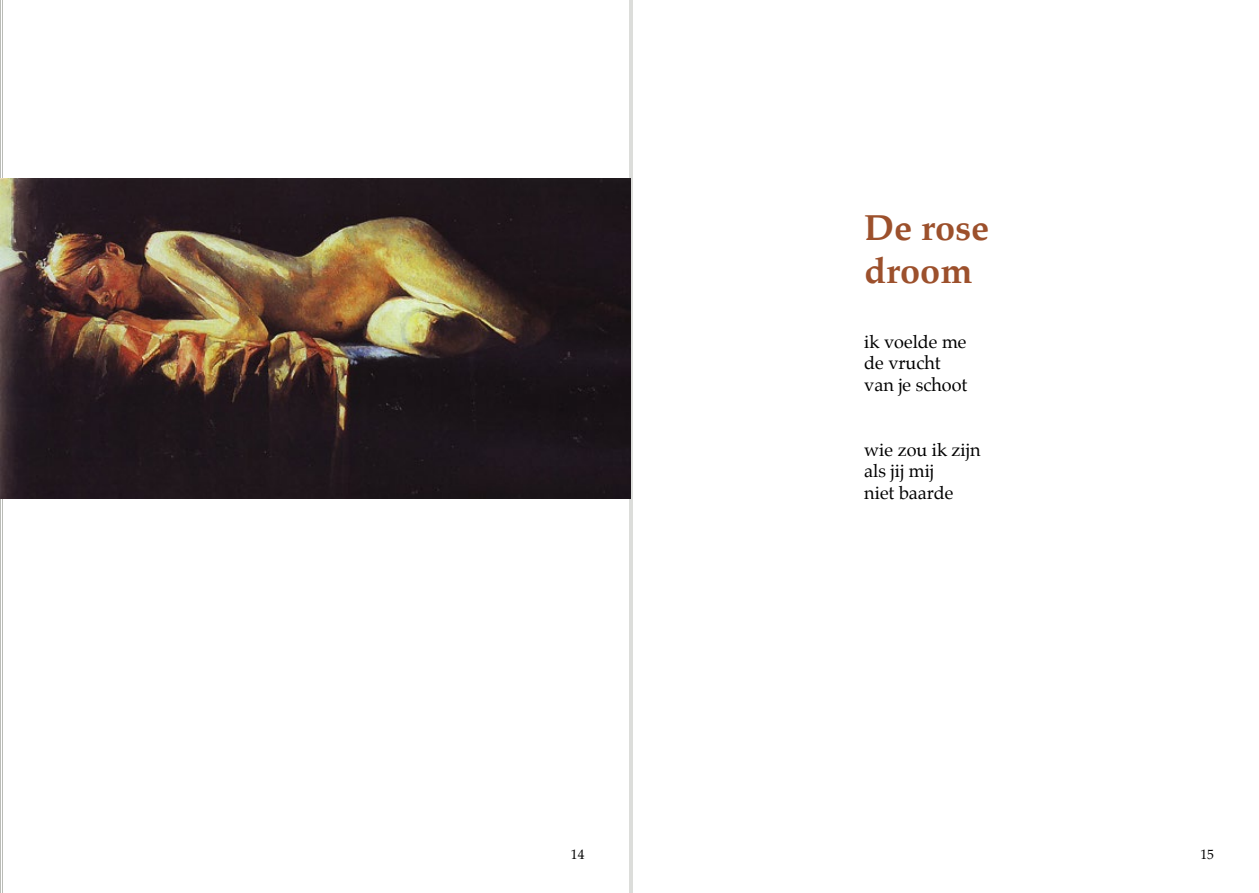
<style>
.page{position:relative;width:1259px;height:893px;background:#fff}
.page>*{position:absolute;margin:0;border:0;box-sizing:border-box;transform-origin:0 0}
.t1{font:700 36px/43.2px "Palatino";color:#9c502c}
.t2{font:18px/21.6px "Palatino";color:#000}
.t3{font:13.5px "Palatino";color:#000}
</style>
<div class="page">
<hr style="left:2px;top:0;width:1px;height:893px;background:#babcb7">
<hr style="left:0;top:0;width:1px;height:893px;background:#babcb7">
<hr style="left:631px;top:0;width:1px;height:893px;background:#babcb7">
<hr style="left:629px;top:0;width:1px;height:893px;background:#babcb7">
<img style="left:1px;top:178px;width:629px;height:321px">
<h1 class="t1" style="left:864px;top:205px;width:126px">De rose droom</h1>
<p class="t2" style="left:864px;top:330px;width:105px">ik voelde me de vrucht van je schoot</p>
<p class="t2" style="left:864px;top:438px;width:118px">wie zou ik zijn als jij mij<br>niet baarde</p>
<p class="t3" style="left:571px;top:843px;width:15px">14</p>
<p class="t3" style="left:1200px;top:843px;width:15px">15</p>
</div>
